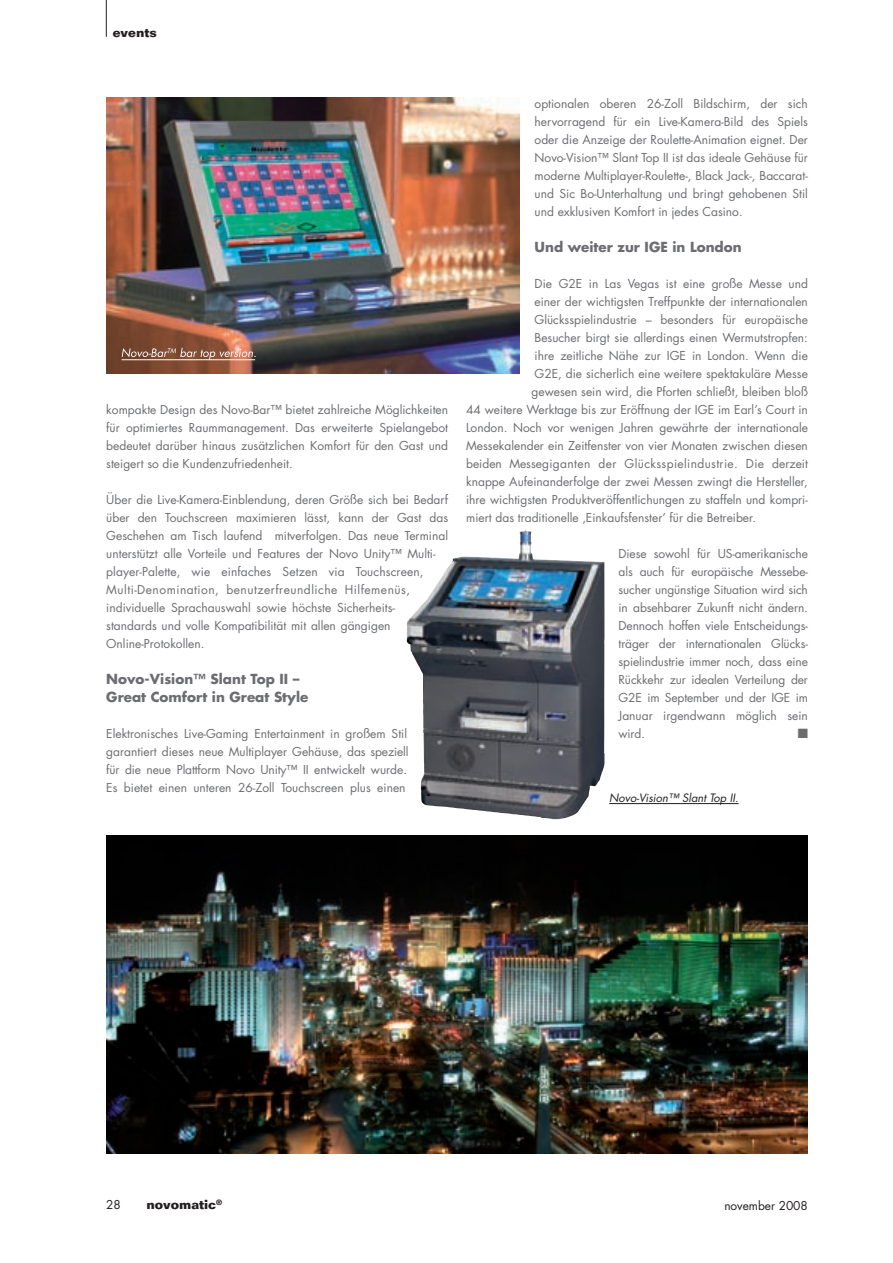
<style>
.page{position:relative;width:893px;height:1263px;background:#fff}
.page>*{position:absolute;margin:0;border:0;box-sizing:border-box;transform-origin:0 0}
.t1{font:700 13.5px/18px "Futura";color:#6c6d70}
.t2{font:13.5px "Zapf Dingbats ITC";color:#6c6d70}
.t3{font:700 12.9px "Folio";color:#231f20}
.t4{font:12px/18px "Futura";color:#6c6d70;text-align:justify}
.t5{font:12px "Futura";letter-spacing:.03em;color:#6c6d70}
.t6{font:11.85px "Futura";color:#231f20}
.t7{font:italic 11.25px "Futura";color:#231f20}
</style>
<div class="page">
<hr style="left:106px;top:0;width:1px;height:37px;background:#231f20">
<img style="left:407px;top:531px;width:177px;height:288px">
<img style="left:106px;top:836px;width:701px;height:317px">
<img style="left:106px;top:98px;width:414px;height:276px">
<hr style="left:609px;top:803px;width:130px;height:1px;background:#231f20">
<svg style="left:122px;top:348px;width:134px;height:12px;background:#a47966"></svg>
<p class="t3" style="left:113px;top:24px;width:46px">events</p>
<p class="t4" style="left:106px;top:400px;width:343px">kompakte Design des Novo-Bar™ bietet zahlreiche Möglichkeiten für optimiertes Raummanagement. Das erweiterte Spielangebot bedeutet darüber hinaus zusätzlichen Komfort für den Gast und steigert so die Kundenzufriedenheit.</p>
<p class="t4" style="left:106px;top:490px;width:343px;text-align:left">Über die Live-Kamera-Einblendung, deren Größe sich bei Bedarf über den Touchscreen maximieren lässt, kann der Gast das Geschehen am Tisch laufend mitverfolgen. Das neue Terminal unterstützt alle Vorteile und Features der Novo Unity™ Multi&shy;player-Palette, wie einfaches Setzen via Touchscreen, Multi-Denomination, benutzerfreundliche Hilfemenüs, individuelle Sprachauswahl sowie höchste Sicherheits&shy;standards und volle Kompatibilität mit allen gängigen Online-Protokollen.</p>
<p class="t1" style="left:106px;top:670px;width:204px">Novo-Vision™ Slant Top II –<br>Great Comfort in Great Style</p>
<p class="t4" style="left:106px;top:724px;width:304px;text-align:left">Elektronisches Live-Gaming Entertainment in großem Stil garantiert dieses neue Multiplayer Gehäuse, das speziell für die neue Plattform Novo Unity™ II entwickelt wurde.<br>Es bietet einen unteren 26-Zoll Touchscreen plus einen</p>
<p class="t4" style="left:535px;top:94px;width:275px">optionalen oberen 26-Zoll Bildschirm, der sich hervorragend für ein Live-Kamera-Bild des Spiels oder die Anzeige der Roulette-Animation eignet. Der Novo-Vision™ Slant Top II ist das ideale Gehäuse für moderne Multiplayer-Roulette-, Black Jack-, Baccarat&shy;und Sic Bo-Unterhaltung und bringt gehobenen Stil und exklusiven Komfort in jedes Casino.</p>
<p class="t1" style="left:535px;top:238px;width:209px">Und weiter zur IGE in London</p>
<p class="t4" style="left:535px;top:274px;width:275px">Die G2E in Las Vegas ist eine große Messe und</p>
<p class="t4" style="left:535px;top:292px;width:275px">einer der wichtigsten Treffpunkte der internationalen</p>
<p class="t4" style="left:535px;top:310px;width:275px">Glücksspielindustrie – besonders für europäische</p>
<p class="t4" style="left:535px;top:328px;width:275px">Besucher birgt sie allerdings einen Wermutstropfen:</p>
<p class="t4" style="left:535px;top:346px;width:275px">ihre zeitliche Nähe zur IGE in London. Wenn die</p>
<p class="t4" style="left:535px;top:364px;width:275px">G2E, die sicherlich eine weitere spektakuläre Messe</p>
<p class="t4" style="left:532px;top:382px;width:278px">gewesen sein wird, die Pforten schließt, bleiben bloß</p>
<p class="t4" style="left:466px;top:400px;width:343px">44 weitere Werktage bis zur Eröffnung der IGE im Earl’s Court in</p>
<p class="t4" style="left:466px;top:418px;width:343px">London. Noch vor wenigen Jahren gewährte der internationale</p>
<p class="t4" style="left:466px;top:436px;width:343px">Messekalender ein Zeitfenster von vier Monaten zwischen diesen</p>
<p class="t5" style="left:466px;top:455px;width:343px">beiden Messegiganten der Glücksspielindustrie. Die derzeit</p>
<p class="t4" style="left:466px;top:472px;width:343px">knappe Aufeinanderfolge der zwei Messen zwingt die Hersteller,</p>
<p class="t4" style="left:466px;top:490px;width:343px">ihre wichtigsten Produktveröffentlichungen zu staffeln und kompri-</p>
<p class="t4" style="left:466px;top:508px;width:292px">miert das traditionelle ‚Einkaufsfenster’ für die Betreiber.</p>
<p class="t4" style="left:619px;top:544px;width:191px">Diese sowohl für US-amerikanische als auch für europäische Messebe&shy;sucher ungünstige Situation wird sich in absehbarer Zukunft nicht ändern.<br>Dennoch hoffen viele Entscheidungs&shy;träger der internationalen Glücks&shy;spielindustrie immer noch, dass eine Rückkehr zur idealen Verteilung der G2E im September und der IGE im Januar irgendwann möglich sein wird.</p>
<p class="t2" style="left:798px;top:727px;width:12px">■</p>
<p class="t7" style="left:609px;top:790px;width:131px">Novo-Vision™ Slant Top II.</p>
<p class="t6" style="left:106px;top:1197px;width:16px">28</p>
<p class="t3" style="left:147px;top:1197px;width:77px">novomatic<sup>®</sup></p>
<p class="t6" style="left:724px;top:1197px;width:85px">november 2008</p>
</div>
